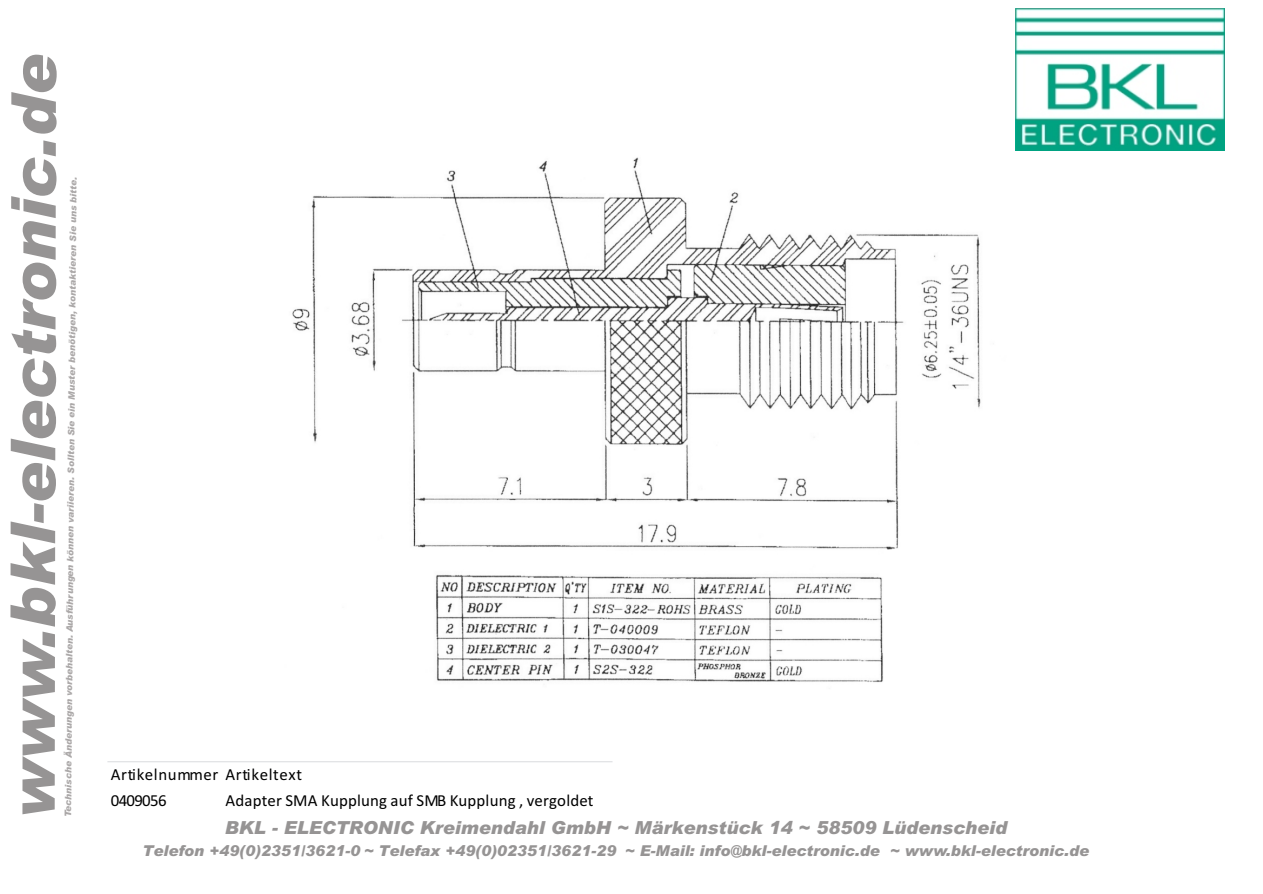
<style>
.page{position:relative;width:1263px;height:894px;background:#fff}
.page>*{position:absolute;margin:0;border:0;box-sizing:border-box;transform-origin:0 0}
.t1{font:italic 900 62.25px "Arial";color:#969494}
.t2{font:italic 900 18px "Arial";color:#969494}
.t3{font:16.8px "Calibri";letter-spacing:.01em;color:#000}
.t4{font:16.8px/25.8px "Calibri";letter-spacing:.035em;color:#000}
.t5{font:italic 900 15px "Arial";color:#969494}
.t6{font:italic 900 9px "Arial";letter-spacing:-.01em;color:#aba8a8}
</style>
<div class="page">
<img style="left:1015px;top:9px;width:210px;height:141px">
<img style="left:292px;top:157px;width:689px;height:525px">
<hr style="left:107px;top:762px;width:506px;height:1px;background:#d9dbde">
<h1 class="t1" style="left:10px;top:819px;width:766px;rotate:-90deg">www.bkl-electronic.de</h1>
<p class="t6" style="left:67px;top:817px;width:642px;rotate:-90deg">Technische Änderungen vorbehalten. Ausführungen können variieren. Sollten Sie ein Muster benötigen, kontaktieren Sie uns bitte.</p>
<h3 class="t4" style="left:111px;top:763px;width:193px">Artikelnummer Artikeltext<br>0409056</h3>
<h3 class="t3" style="left:226px;top:793px;width:370px">Adapter SMA Kupplung auf SMB Kupplung , vergoldet</h3>
<h2 class="t2" style="left:225px;top:821px;width:784px">BKL - ELECTRONIC Kreimendahl GmbH ~ Märkenstück 14 ~ 58509 Lüdenscheid</h2>
<h3 class="t5" style="left:143px;top:845px;width:948px">Telefon +49(0)2351/3621-0 ~ Telefax +49(0)02351/3621-29 ~ E-Mail: info@bkl-electronic.de ~ www.bkl-electronic.de</h3>
</div>
